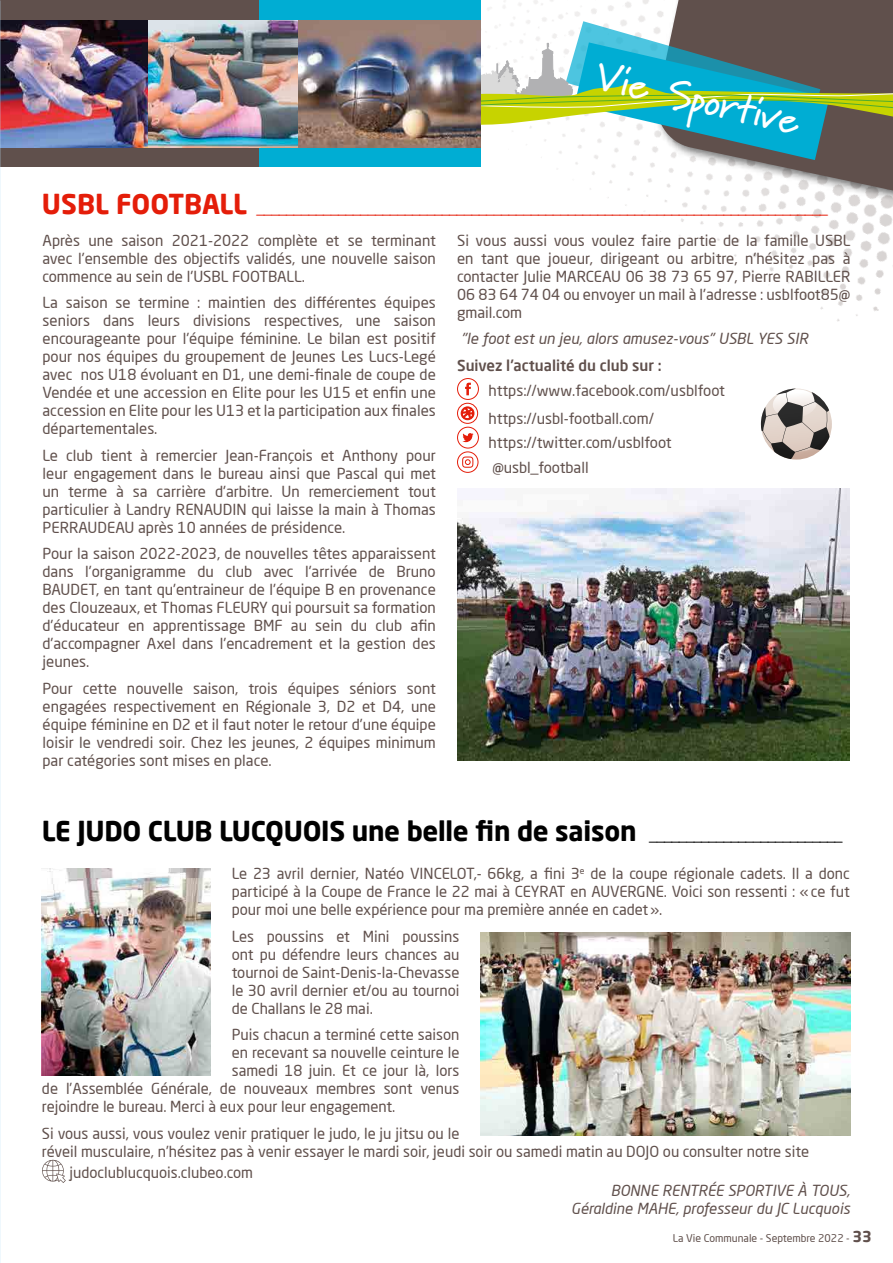
<style>
.page{position:relative;width:893px;height:1263px;background:#fff}
.page>*{position:absolute;margin:0;border:0;box-sizing:border-box;transform-origin:0 0}
.t1{font:700 39px "A23 Script";color:#fff}
.t2{font:700 27px "Neo Sans Pro";letter-spacing:-.01em;color:#000}
.t3{font:15px/18px "Neo Sans Pro";color:#60504c;text-align:justify}
.t4{font:15px/31.7px "Neo Sans Pro";color:#e41d09}
.t5{font:italic 15px/18px "Neo Sans Pro";color:#60504c;text-align:right}
.t6{font:500 15px "Neo Sans Pro";color:#60504c}
.t7{font:10.5px "Neo Sans Pro";color:#60504c}
.s1{font-weight:700;font-size:27px}
.s2{color:#60504c}
.s3{font-weight:400;font-size:15px}
.s4{font-weight:700;font-size:15px}
</style>
<div class="page">
<img style="left:480px;top:0;width:413px;height:322px">
<div style="left:0;top:0;width:259px;height:167px;background:#60504c"></div>
<div style="left:259px;top:0;width:221px;height:167px;background:#00add3"></div>
<div style="left:653px;top:0;width:240px;height:208px;background:#000;opacity:.55"></div>
<svg style="left:653px;top:0;width:240px;height:196px"></svg>
<svg style="left:480px;top:21px;width:413px;height:139px"></svg>
<img style="left:11px;top:20px;width:137px;height:128px">
<img style="left:297px;top:20px;width:183px;height:128px">
<img style="left:148px;top:20px;width:149px;height:128px">
<img style="left:0;top:191px;width:1px;height:307px">
<img style="left:0;top:564px;width:1px;height:279px">
<img style="left:0;top:528px;width:1px;height:37px">
<img style="left:0;top:498px;width:1px;height:31px">
<svg style="left:0;top:658px;width:1px;height:142px"></svg>
<svg style="left:0;top:0;width:11px;height:191px"></svg>
<svg style="left:0;top:840px;width:1px;height:423px"></svg>
<div style="left:457px;top:378px;width:22px;height:22px;border:1px solid #e41d09;border-radius:10px"></div>
<svg style="left:465px;top:383px;width:6px;height:12px"></svg>
<div style="left:457px;top:403px;width:21px;height:21px;border:1px solid #e41d09;border-radius:10px"></div>
<svg style="left:461px;top:406px;width:13px;height:14px"></svg>
<div style="left:457px;top:427px;width:22px;height:21px;border:1px solid #e41d09;border-radius:50%"></div>
<svg style="left:462px;top:433px;width:12px;height:9px"></svg>
<div style="left:457px;top:451px;width:21px;height:22px;border:1px solid #e41d09;border-radius:10px"></div>
<svg style="left:462px;top:456px;width:11px;height:12px"></svg>
<img style="left:457px;top:488px;width:393px;height:273px">
<svg style="left:761px;top:388px;width:71px;height:71px"></svg>
<svg style="left:42px;top:1159px;width:24px;height:24px"></svg>
<img style="left:42px;top:868px;width:169px;height:208px">
<img style="left:481px;top:932px;width:369px;height:203px">
<h1 class="t1" style="left:603px;top:53px;width:209px;rotate:13deg">Vie Sportive</h1>
<p class="t4" style="left:42px;top:193px;width:787px"><span class="s1">USBL FOOTBALL</span> _____________________________________________________________________________<br><span class="s2">Après une saison 2021-2022 complète et se terminant</span></p>
<p class="t3" style="left:43px;top:249px;width:395px">avec l'ensemble des objectifs validés, une nouvelle saison commence au sein de l'USBL FOOTBALL.</p>
<p class="t3" style="left:43px;top:294px;width:395px">La saison se termine : maintien des différentes équipes seniors dans leurs divisions respectives, une saison encourageante pour l'équipe féminine. Le bilan est positif pour nos équipes du groupement de Jeunes Les Lucs-Legé avec nos U18 évoluant en D1, une demi-finale de coupe de Vendée et une accession en Elite pour les U15 et enfin une accession en Elite pour les U13 et la participation aux finales départementales.</p>
<p class="t3" style="left:43px;top:446px;width:395px">Le club tient à remercier Jean-François et Anthony pour leur engagement dans le bureau ainsi que Pascal qui met un terme à sa carrière d'arbitre. Un remerciement tout particulier à Landry RENAUDIN qui laisse la main à Thomas PERRAUDEAU après 10 années de présidence.</p>
<p class="t3" style="left:43px;top:545px;width:395px">Pour la saison 2022-2023, de nouvelles têtes apparaissent dans l'organigramme du club avec l'arrivée de Bruno BAUDET, en tant qu'entraineur de l'équipe B en provenance des Clouzeaux, et Thomas FLEURY qui poursuit sa formation d'éducateur en apprentissage BMF au sein du club afin d'accompagner Axel dans l'encadrement et la gestion des jeunes.</p>
<p class="t3" style="left:43px;top:679px;width:395px">Pour cette nouvelle saison, trois équipes séniors sont engagées respectivement en Régionale 3, D2 et D4, une équipe féminine en D2 et il faut noter le retour d'une équipe loisir le vendredi soir. Chez les jeunes, 2 équipes minimum par catégories sont mises en place.</p>
<p class="t3" style="left:457px;top:231px;width:395px">Si vous aussi vous voulez faire partie de la famille USBL en tant que joueur, dirigeant ou arbitre, n'hésitez pas à contacter Julie MARCEAU 06 38 73 65 97, Pierre RABILLER 06 83 64 74 04 ou envoyer un mail à l'adresse : usblfoot85@ gmail.com</p>
<p class="t5" style="left:461px;top:330px;width:348px">"le foot est un jeu, alors amusez-vous" USBL YES SIR</p>
<p class="t6" style="left:457px;top:356px;width:206px">Suivez l'actualité du club sur :</p>
<p class="t3" style="left:489px;top:376px;width:238px;line-height:28.2px">https://www.facebook.com/usblfoot https://usbl-football.com/</p>
<p class="t3" style="left:489px;top:431px;width:184px;line-height:24.3px">https://twitter.com/usblfoot @usbl_football</p>
<h2 class="t2" style="left:42px;top:813px;width:802px">LE JUDO CLUB LUCQUOIS une belle fin de saison <span class="s3">__________________________</span></h2>
<p class="t3" style="left:232px;top:864px;width:620px">Le 23 avril dernier, Natéo VINCELOT,- 66kg, a fini 3<sup>e</sup> de la coupe régionale cadets. Il a donc participé à la Coupe de France le 22 mai à CEYRAT en AUVERGNE. Voici son ressenti : «ce fut pour moi une belle expérience pour ma première année en cadet».</p>
<p class="t3" style="left:232px;top:927px;width:229px">Les poussins et Mini poussins ont pu défendre leurs chances au tournoi de Saint-Denis-la-Chevasse le 30 avril dernier et/ou au tournoi de Challans le 28 mai.</p>
<p class="t3" style="left:232px;top:1025px;width:229px">Puis chacun a terminé cette saison</p>
<p class="t3" style="left:232px;top:1043px;width:229px">en recevant sa nouvelle ceinture le</p>
<p class="t3" style="left:232px;top:1061px;width:229px">samedi 18 juin. Et ce jour là, lors</p>
<p class="t3" style="left:42px;top:1079px;width:419px">de l’Assemblée Générale, de nouveaux membres sont venus</p>
<p class="t3" style="left:42px;top:1097px;width:355px">rejoindre le bureau. Merci à eux pour leur engagement.</p>
<p class="t3" style="left:42px;top:1124px;width:769px">Si vous aussi, vous voulez venir pratiquer le judo, le ju jitsu ou le<br>réveil musculaire, n’hésitez pas à venir essayer le mardi soir, jeudi soir ou samedi matin au DOJO ou consulter notre site</p>
<p class="t3" style="left:69px;top:1163px;width:185px">judoclublucquois.clubeo.com</p>
<p class="t5" style="left:571px;top:1181px;width:280px">BONNE RENTRÉE SPORTIVE À TOUS,<br>Géraldine MAHE, professeur du JC Lucquois</p>
<p class="t7" style="left:673px;top:1231px;width:201px">La Vie Communale - Septembre 2022 - <span class="s4">33</span></p>
</div>
